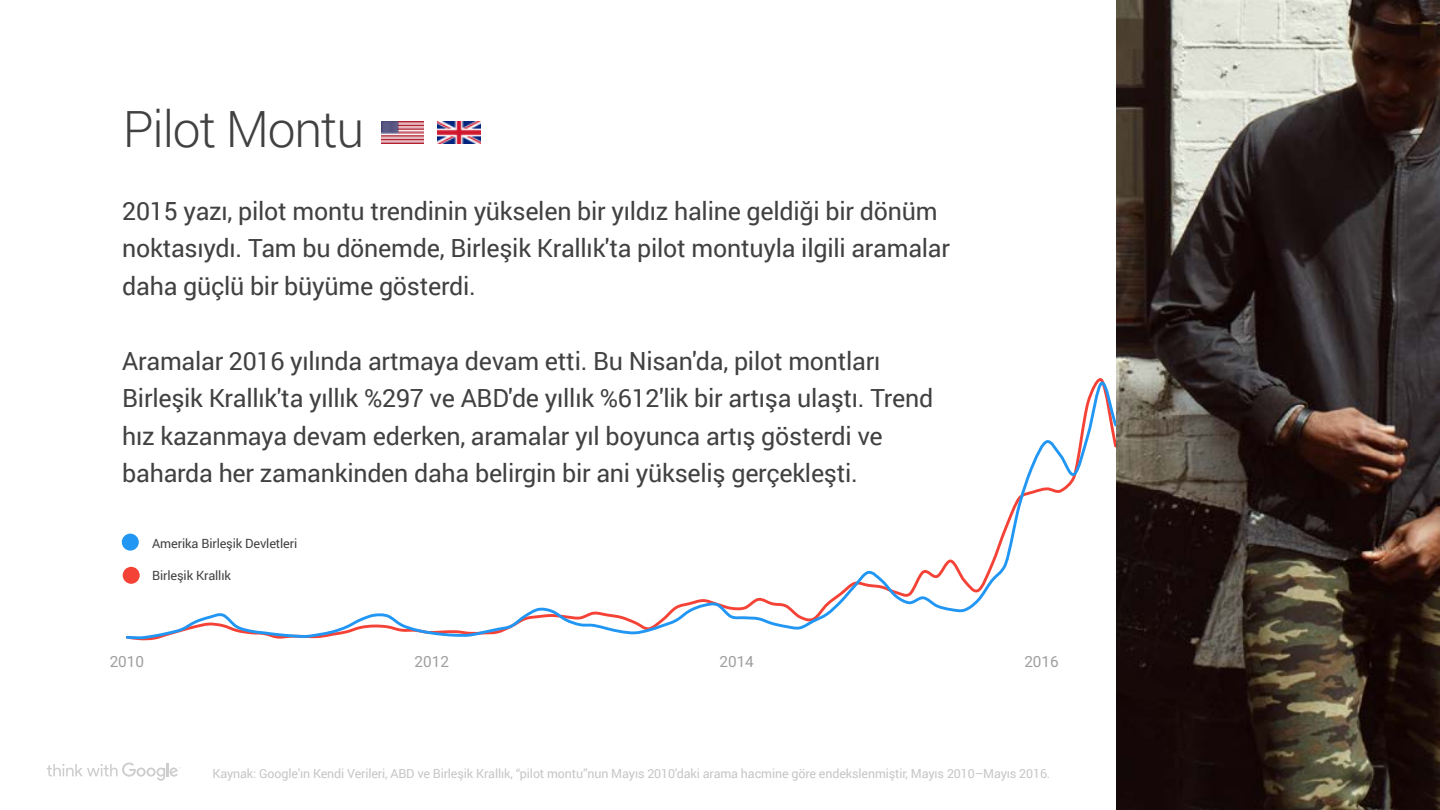
<style>
.page{position:relative;width:1440px;height:810px;background:#fff}
.page>*{position:absolute;margin:0;border:0;box-sizing:border-box;transform-origin:0 0}
.t1{font:300 50px "Roboto";letter-spacing:-.025em;color:#414141}
.t2{font:25px/37.5px "Roboto";letter-spacing:-.01em;color:#414141}
.t3{font:15.38px "Roboto";color:#9e9e9e}
.t4{font:12.75px "Roboto";letter-spacing:-.01em;color:#414141}
.t5{font:12.5px "Roboto";letter-spacing:-.01em;color:#c6c6c6}
</style>
<div class="page">
<svg style="left:47px;top:763px;width:133px;height:18px"></svg>
<svg style="left:124px;top:378px;width:992px;height:262px"></svg>
<img style="left:437px;top:122px;width:44px;height:21px">
<img style="left:382px;top:122px;width:41px;height:22px">
<img style="left:1116px;top:1px;width:324px;height:808px">
<div style="left:122px;top:534px;width:17px;height:17px;background:#2196f3;border-radius:50%"></div>
<div style="left:123px;top:567px;width:17px;height:17px;background:#f44336;border-radius:50%"></div>
<h1 class="t1" style="left:123px;top:95px;width:243px">Pilot Montu</h1>
<p class="t2" style="left:122px;top:191px;width:829px">2015 yazı, pilot montu trendinin yükselen bir yıldız haline geldiği bir dönüm noktasıydı. Tam bu dönemde, Birleşik Krallık'ta pilot montuyla ilgili aramalar daha güçlü bir büyüme gösterdi.</p>
<p class="t2" style="left:122px;top:341px;width:812px">Aramalar 2016 yılında artmaya devam etti. Bu Nisan'da, pilot montları Birleşik Krallık'ta yıllık %297 ve ABD'de yıllık %612'lik bir artışa ulaştı. Trend hız kazanmaya devam ederken, aramalar yıl boyunca artış gösterdi ve baharda her zamankinden daha belirgin bir ani yükseliş gerçekleşti.</p>
<p class="t4" style="left:152px;top:534px;width:147px">Amerika Birleşik Devletleri</p>
<p class="t4" style="left:152px;top:567px;width:80px">Birleşik Krallık</p>
<p class="t3" style="left:110px;top:651px;width:36px">2010</p>
<p class="t3" style="left:415px;top:651px;width:36px">2012</p>
<p class="t3" style="left:719px;top:651px;width:36px">2014</p>
<p class="t3" style="left:1024px;top:651px;width:36px">2016</p>
<p class="t5" style="left:212px;top:765px;width:839px">Kaynak: Google'ın Kendi Verileri, ABD ve Birleşik Krallık, “pilot montu”nun Mayıs 2010'daki arama hacmine göre endekslenmiştir, Mayıs 2010–Mayıs 2016.</p>
</div>
